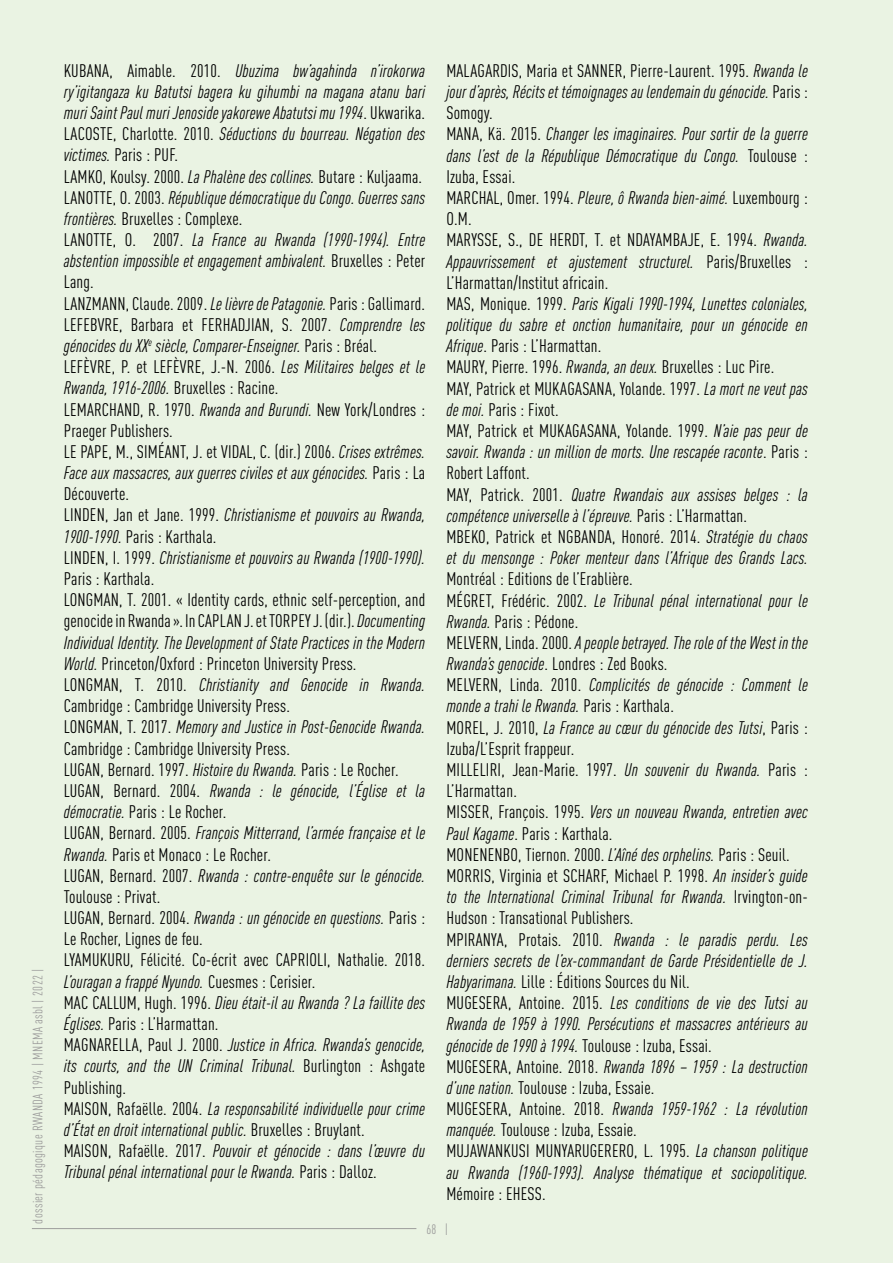
<style>
.page{position:relative;width:893px;height:1263px;background:#eaf3e3}
.page>*{position:absolute;margin:0;border:0;box-sizing:border-box;transform-origin:0 0}
.t1{font:italic condensed 18px/21.1px "DIN Pro";letter-spacing:.01em;color:#000}
.t2{font:condensed 18px "DIN Pro";letter-spacing:.01em;color:#000}
.t3{font:condensed 13.5px "DIN Pro";letter-spacing:.025em;color:#9d9d9c}
.s1{font-style:normal}
</style>
<div class="page">
<hr style="left:32px;top:1228px;width:384px;height:1px;background:#9d9d9c">
<p class="t3" style="left:28px;top:1223px;width:256px;rotate:-90deg">dossier pédagogique RWANDA 1994 | MNEMA asbl | 2022 |</p>
<p class="t1" style="left:64px;top:58px;width:363px"><span class="s1">KUBANA, Aimable. 2010.</span> Ubuzima bw’agahinda n’irokorwa ry’igitangaza ku Batutsi bagera ku gihumbi na magana atanu bari muri Saint Paul muri Jenoside yakorewe Abatutsi mu 1994<span class="s1">. Ukwarika.<br>LACOSTE, Charlotte. 2010.</span> Séductions du bourreau. Négation des victimes. <span class="s1">Paris : PUF.<br>LAMKO, Koulsy. 2000.</span> La Phalène des collines. <span class="s1">Butare : Kuljaama.<br>LANOTTE, O. 2003.</span> République démocratique du Congo. Guerres sans frontières. <span class="s1">Bruxelles : Complexe.<br>LANOTTE, O. 2007.</span> La France au Rwanda (1990-1994). Entre abstention impossible et engagement ambivalent. <span class="s1">Bruxelles : Peter Lang.<br>LANZMANN, Claude. 2009.</span> Le lièvre de Patagonie. <span class="s1">Paris : Gallimard.<br>LEFEBVRE, Barbara et FERHADJIAN, S. 2007.</span> Comprendre les génocides du XX<sup>e</sup> siècle, Comparer-Enseigner. <span class="s1">Paris : Bréal.<br>LEFÈVRE, P. et LEFÈVRE, J.-N. 2006.</span> Les Militaires belges et le Rwanda, 1916-2006. <span class="s1">Bruxelles : Racine.<br>LEMARCHAND, R. 1970.</span> Rwanda and Burundi. <span class="s1">New York/Londres :<br>Praeger Publishers.<br>LE PAPE, M., SIMÉANT, J. et VIDAL, C. (dir.) 2006.</span> Crises extrêmes.<br>Face aux massacres, aux guerres civiles et aux génocides. <span class="s1">Paris : La Découverte.<br>LINDEN, Jan et Jane. 1999.</span> Christianisme et pouvoirs au Rwanda, 1900-1990. <span class="s1">Paris : Karthala.<br>LINDEN, I. 1999.</span> Christianisme et pouvoirs au Rwanda (1900-1990).<br><span class="s1">Paris : Karthala.<br>LONGMAN, T. 2001. « Identity cards, ethnic self-perception, and genocide in Rwanda ». In CAPLAN J. et TORPEY J. (dir.).</span> Documenting Individual Identity. The Development of State Practices in the Modern World. <span class="s1">Princeton/Oxford : Princeton University Press.<br>LONGMAN, T. 2010.</span> Christianity and Genocide in Rwanda.<br><span class="s1">Cambridge : Cambridge University Press.<br>LONGMAN, T. 2017.</span> Memory and Justice in Post-Genocide Rwanda.<br><span class="s1">Cambridge : Cambridge University Press.<br>LUGAN, Bernard. 1997.</span> Histoire du Rwanda. <span class="s1">Paris : Le Rocher.<br>LUGAN, Bernard. 2004.</span> Rwanda : le génocide, l’Église et la démocratie. <span class="s1">Paris : Le Rocher.<br>LUGAN, Bernard. 2005.</span> François Mitterrand, l’armée française et le Rwanda. <span class="s1">Paris et Monaco : Le Rocher.<br>LUGAN, Bernard. 2007.</span> Rwanda : contre-enquête sur le génocide.<br><span class="s1">Toulouse : Privat.<br>LUGAN, Bernard. 2004.</span> Rwanda : un génocide en questions. <span class="s1">Paris :<br>Le Rocher, Lignes de feu.<br>LYAMUKURU, Félicité. Co-écrit avec CAPRIOLI, Nathalie. 2018.<br></span>L’ouragan a frappé Nyundo. <span class="s1">Cuesmes : Cerisier.<br>MAC CALLUM, Hugh. 1996.</span> Dieu était-il au Rwanda ? La faillite des Églises. <span class="s1">Paris : L’Harmattan.<br>MAGNARELLA, Paul J. 2000.</span> Justice in Africa. Rwanda’s genocide, its courts, and the UN Criminal Tribunal. <span class="s1">Burlington : Ashgate Publishing.<br>MAISON, Rafaëlle. 2004.</span> La responsabilité individuelle pour crime d’État en droit international public. <span class="s1">Bruxelles : Bruylant.<br>MAISON, Rafaëlle. 2017.</span> Pouvoir et génocide : dans l’œuvre du Tribunal pénal international pour le Rwanda. <span class="s1">Paris : Dalloz.</span></p>
<p class="t1" style="left:446px;top:59px;width:363px"><span class="s1">MALAGARDIS, Maria et SANNER, Pierre-Laurent. 1995.</span> Rwanda le jour d’après, Récits et témoignages au lendemain du génocide. <span class="s1">Paris :<br>Somogy.<br>MANA, Kä. 2015.</span> Changer les imaginaires. Pour sortir de la guerre dans l’est de la République Démocratique du Congo. <span class="s1">Toulouse :<br>Izuba, Essai.<br>MARCHAL, Omer. 1994.</span> Pleure, ô Rwanda bien-aimé. <span class="s1">Luxembourg :<br>O.M.<br>MARYSSE, S., DE HERDT, T. et NDAYAMBAJE, E. 1994.</span> Rwanda.<br>Appauvrissement et ajustement structurel. <span class="s1">Paris/Bruxelles :<br>L’Harmattan/Institut africain.<br>MAS, Monique. 1999.</span> Paris Kigali 1990-1994, Lunettes coloniales, politique du sabre et onction humanitaire, pour un génocide en Afrique<span class="s1">. Paris : L’Harmattan.<br>MAURY, Pierre. 1996.</span> Rwanda, an deux. <span class="s1">Bruxelles : Luc Pire.<br>MAY, Patrick et MUKAGASANA, Yolande. 1997.</span> La mort ne veut pas de moi. <span class="s1">Paris : Fixot.<br>MAY, Patrick et MUKAGASANA, Yolande. 1999.</span> N’aie pas peur de savoir. Rwanda : un million de morts. Une rescapée raconte<span class="s1">. Paris :<br>Robert Laffont.<br>MAY, Patrick. 2001.</span> Quatre Rwandais aux assises belges : la compétence universelle à l’épreuve. <span class="s1">Paris : L’Harmattan.<br>MBEKO, Patrick et NGBANDA, Honoré. 2014.</span> Stratégie du chaos et du mensonge : Poker menteur dans l’Afrique des Grands Lacs.</p>
<p class="t1" style="left:446px;top:567px;width:363px"><span class="s1">Montréal : Editions de l’Erablière.<br>MÉGRET, Frédéric. 2002.</span> Le Tribunal pénal international pour le Rwanda. <span class="s1">Paris : Pédone.<br>MELVERN, Linda. 2000.</span> A people betrayed. The role of the West in the Rwanda’s genocide<span class="s1">. Londres : Zed Books.<br>MELVERN, Linda. 2010.</span> Complicités de génocide : Comment le monde a trahi le Rwanda. <span class="s1">Paris : Karthala.<br>MOREL, J. 2010,</span> La France au cœur du génocide des Tutsi<span class="s1">, Paris :<br>Izuba/L’Esprit frappeur.<br>MILLELIRI, Jean-Marie. 1997.</span> Un souvenir du Rwanda. <span class="s1">Paris :<br>L’Harmattan.<br>MISSER, François. 1995.</span> Vers un nouveau Rwanda, entretien avec Paul Kagame<span class="s1">. Paris : Karthala.<br>MONENENBO, Tiernon. 2000.</span> L’Aîné des orphelins. <span class="s1">Paris : Seuil.<br>MORRIS, Virginia et SCHARF, Michael P. 1998.</span> An insider’s guide to the International Criminal Tribunal for Rwanda. <span class="s1">Irvington-on-Hudson : Transational Publishers.<br>MPIRANYA, Protais. 2010.</span> Rwanda : le paradis perdu. Les derniers secrets de l’ex-commandant de Garde Présidentielle de J.<br>Habyarimana. <span class="s1">Lille : Éditions Sources du Nil.<br>MUGESERA, Antoine. 2015.</span> Les conditions de vie des Tutsi au Rwanda de 1959 à 1990. Persécutions et massacres antérieurs au génocide de 1990 à 1994. <span class="s1">Toulouse : Izuba, Essai.<br>MUGESERA, Antoine. 2018.</span> Rwanda 1896 – 1959 : La destruction d’une nation. <span class="s1">Toulouse : Izuba, Essaie.<br>MUGESERA, Antoine. 2018.</span> Rwanda 1959-1962 : La révolution manquée. <span class="s1">Toulouse : Izuba, Essaie.<br>MUJAWANKUSI MUNYARUGERERO, L. 1995.</span> La chanson politique au Rwanda (1960-1993). Analyse thématique et sociopolitique.</p>
<p class="t2" style="left:446px;top:1180px;width:101px">Mémoire : EHESS.</p>
<p class="t3" style="left:427px;top:1219px;width:23px">68 |</p>
</div>
